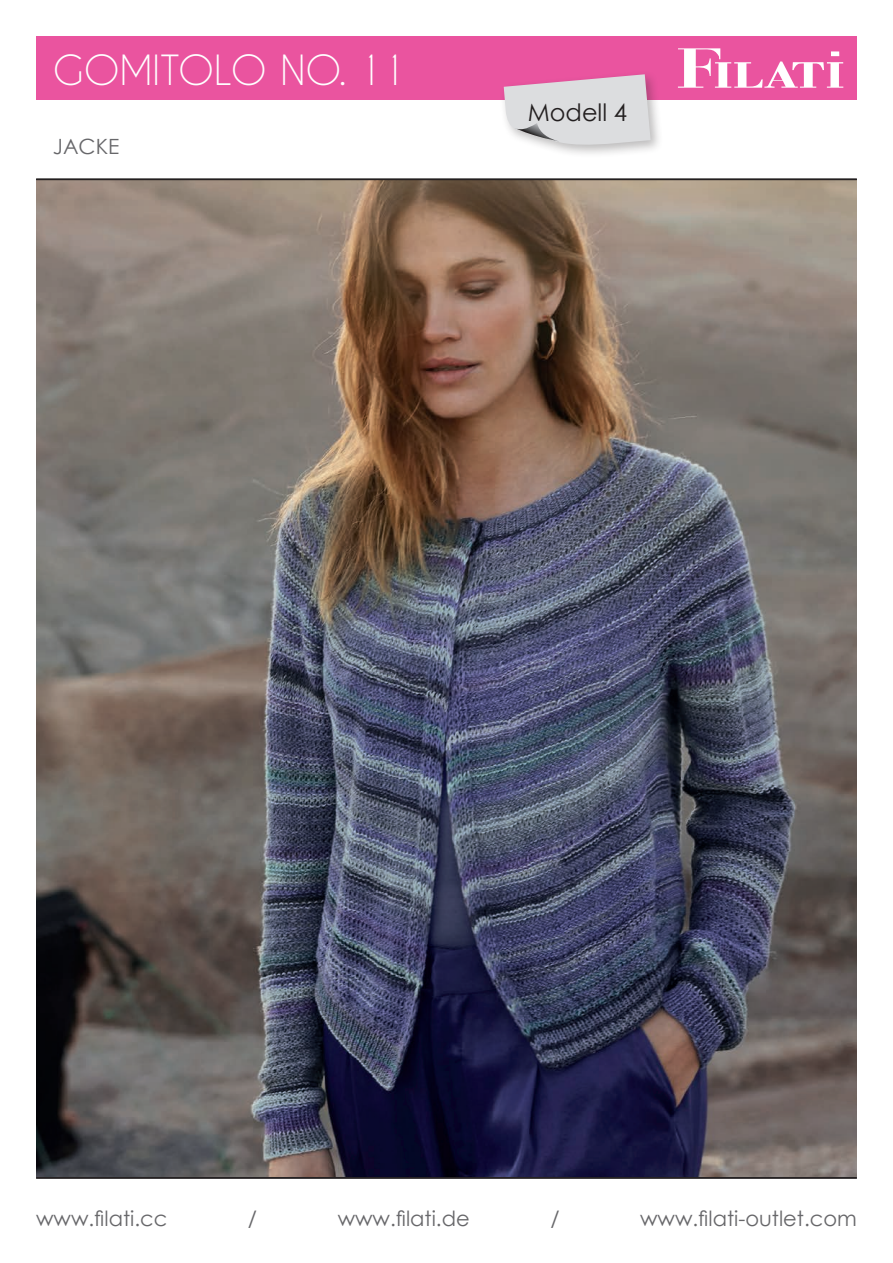
<style>
.page{position:relative;width:893px;height:1263px;background:#fff}
.page>*{position:absolute;margin:0;border:0;box-sizing:border-box;transform-origin:0 0}
.t1{font:39px "Caviar Dreams";color:#fff}
.t2{font:24px "Century Gothic";color:#231f20}
.t3{font:21px "Century Gothic";color:#67676a}
</style>
<div class="page">
<img style="left:36px;top:180px;width:821px;height:997px">
<hr style="left:36px;top:1177px;width:821px;height:1px;background:#231f20">
<hr style="left:36px;top:179px;width:821px;height:1px;background:#231f20">
<div style="left:36px;top:36px;width:821px;height:64px;background:#ea549f"></div>
<svg style="left:678px;top:48px;width:165px;height:40px"></svg>
<div style="left:499px;top:70px;width:165px;height:88px;background:#231f20;opacity:.3"></div>
<svg style="left:504px;top:74px;width:147px;height:76px;background:#dcced7"></svg>
<h1 class="t1" style="left:53px;top:47px;width:355px">GOMITOLO NO. 11</h1>
<p class="t3" style="left:53px;top:131px;width:68px">JACKE</p>
<p class="t2" style="left:528px;top:96px;width:101px">Modell 4</p>
<p class="t3" style="left:36px;top:1204px;width:133px">www.filati.cc</p>
<p class="t3" style="left:248px;top:1204px;width:11px">/</p>
<p class="t3" style="left:338px;top:1204px;width:134px">www.filati.de</p>
<p class="t3" style="left:550px;top:1204px;width:11px">/</p>
<p class="t3" style="left:640px;top:1204px;width:218px">www.filati-outlet.com</p>
</div>
